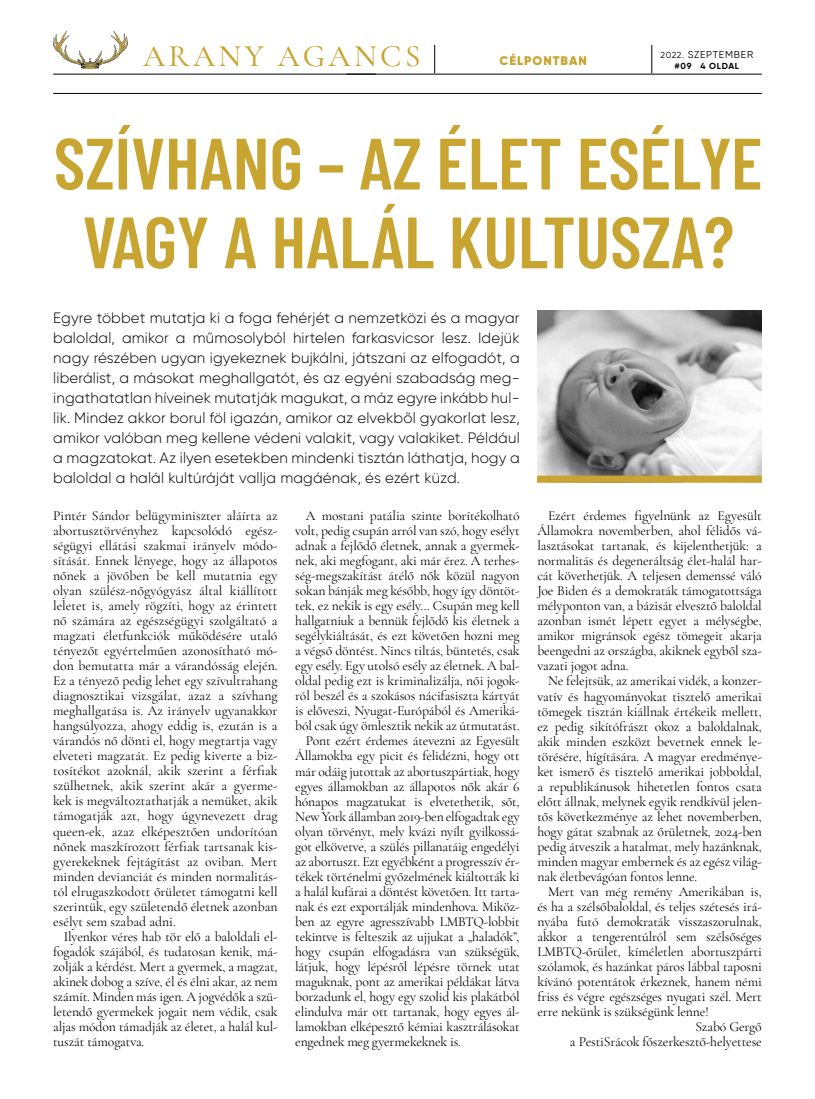
<style>
.page{position:relative;width:815px;height:1099px;background:#fff}
.page>*{position:absolute;margin:0;border:0;box-sizing:border-box;transform-origin:0 0}
.t1{font:600 72.5px/78.8px "Barlow Condensed";color:#c8a431;text-align:center}
.t2{font:500 31.25px "Cormorant Garamond";letter-spacing:.11em;color:#c8a431}
.t3{font:300 15px/20px "Gilroy";letter-spacing:.01em;color:#000;text-align:justify}
.t4{font:13.75px/15px "Cormorant Garamond";letter-spacing:-.01em;color:#000;text-align:justify}
.t5{font:900 12.5px "Gilroy";letter-spacing:.08em;color:#c8a431}
.t6{font:10px "Gilroy";letter-spacing:.08em;color:#000}
.t7{font:700 8.75px "Gilroy";letter-spacing:.08em;color:#000}
.s1{font-size:8.75px}
</style>
<div class="page">
<hr style="left:347px;top:74px;width:415px;height:1px;background:#000">
<hr style="left:53px;top:93px;width:709px;height:1px;background:#000">
<hr style="left:53px;top:74px;width:323px;height:1px;background:#000">
<svg style="left:53px;top:31px;width:75px;height:38px"></svg>
<svg style="left:651px;top:45px;width:1px;height:28px"></svg>
<svg style="left:434px;top:45px;width:1px;height:28px"></svg>
<img style="left:537px;top:310px;width:225px;height:165px">
<div style="left:537px;top:475px;width:225px;height:7px;background:#c8a431"></div>
<h2 class="t2" style="left:143px;top:37px;width:279px">ARANY AGANCS</h2>
<p class="t6" style="left:661px;top:48px;width:94px"><span class="s1">2022.</span> SZEPTEMBER</p>
<p class="t5" style="left:500px;top:52px;width:89px">CÉLPONTBAN</p>
<p class="t7" style="left:675px;top:60px;width:66px">#09 4 OLDAL</p>
<h1 class="t1" style="left:54px;top:119px;width:710px">SZÍVHANG – AZ ÉLET ESÉLYE<br>VAGY A HALÁL KULTUSZA?</h1>
<p class="t3" style="left:53px;top:307px;width:468px">Egyre többet mutatja ki a foga fehérjét a nemzetközi és a magyar baloldal, amikor a műmosolyból hirtelen farkasvicsor lesz. Idejük nagy részében ugyan igyekeznek bujkálni, játszani az elfogadót, a liberálist, a másokat meghallgatót, és az egyéni szabadság meg&shy;ingathatatlan híveinek mutatják magukat, a máz egyre inkább hul&shy;lik. Mindez akkor borul föl igazán, amikor az elvekből gyakorlat lesz, amikor valóban meg kellene védeni valakit, vagy valakiket. Például a magzatokat. Az ilyen esetekben mindenki tisztán láthatja, hogy a baloldal a halál kultúráját vallja magáénak, és ezért küzd.</p>
<p class="t4" style="left:53px;top:508px;width:226px">Pintér Sándor belügyminiszter aláírta az abortusztörvényhez kapcsolódó egész&shy;ségügyi ellátási szakmai irányelv módo&shy;sítását. Ennek lényege, hogy az állapotos nőnek a jövőben be kell mutatnia egy olyan szülész-nőgyógyász által kiállított leletet is, amely rögzíti, hogy az érintett nő számára az egészségügyi szolgáltató a magzati életfunkciók működésére utaló tényezőt egyértelműen azonosítható mó&shy;don bemutatta már a várandósság elején.<br>Ez a tényező pedig lehet egy szívultrahang diagnosztikai vizsgálat, azaz a szívhang meghallgatása is. Az irányelv ugyanakkor hangsúlyozza, ahogy eddig is, ezután is a várandós nő dönti el, hogy megtartja vagy elveteti magzatát. Ez pedig kiverte a biz&shy;tosítékot azoknál, akik szerint a férfiak szülhetnek, akik szerint akár a gyerme&shy;kek is megváltoztathatják a nemüket, akik támogatják azt, hogy úgynevezett drag queen-ek, azaz elképesztően undorítóan nőnek maszkírozott férfiak tartsanak kis&shy;gyerekeknek fejtágítást az oviban. Mert minden devianciát és minden normalitás&shy;tól elrugaszkodott őrületet támogatni kell szerintük, egy születendő életnek azonban esélyt sem szabad adni.</p>
<p class="t4" style="left:53px;top:928px;width:226px;text-indent:11px">Ilyenkor véres hab tör elő a baloldali el&shy;fogadók szájából, és tudatosan kenik, má&shy;zolják a kérdést. Mert a gyermek, a magzat, akinek dobog a szíve, él és élni akar, az nem számít. Minden más igen. A jogvédők a szü&shy;letendő gyermekek jogait nem védik, csak aljas módon támadják az életet, a halál kul&shy;tuszát támogatva.</p>
<p class="t4" style="left:306px;top:508px;width:215px">A mostani patália szinte borítékolható</p>
<p class="t4" style="left:295px;top:523px;width:226px">volt, pedig csupán arról van szó, hogy esélyt</p>
<p class="t4" style="left:295px;top:538px;width:226px">adnak a fejlődő életnek, annak a gyermek-</p>
<p class="t4" style="left:295px;top:553px;width:226px">nek, aki megfogant, aki már érez. A terhes-</p>
<p class="t4" style="left:295px;top:568px;width:226px">ség-megszakítást átélő nők közül nagyon</p>
<p class="t4" style="left:295px;top:583px;width:226px">sokan bánják meg később, hogy így döntöt-</p>
<p class="t4" style="left:295px;top:598px;width:226px">tek, ez nekik is egy esély... Csupán meg kell</p>
<p class="t4" style="left:295px;top:613px;width:226px">hallgatniuk a bennük fejlődő kis életnek a</p>
<p class="t4" style="left:295px;top:628px;width:226px">segélykiáltását, és ezt követően hozni meg</p>
<p class="t4" style="left:295px;top:643px;width:226px">a végső döntést. Nincs tiltás, büntetés, csak</p>
<p class="t4" style="left:295px;top:658px;width:226px">egy esély. Egy utolsó esély az életnek. A bal-</p>
<p class="t4" style="left:295px;top:673px;width:226px">oldal pedig ezt is kriminalizálja, női jogok-</p>
<p class="t4" style="left:295px;top:688px;width:226px">ról beszél és a szokásos nácifasiszta kártyát</p>
<p class="t4" style="left:295px;top:703px;width:226px">is előveszi, Nyugat-Európából és Ameriká-</p>
<p class="t4" style="left:295px;top:718px;width:226px">ból csak úgy ömlesztik nekik az útmutatást.</p>
<p class="t4" style="left:306px;top:733px;width:215px">Pont ezért érdemes átevezni az Egyesült</p>
<p class="t4" style="left:295px;top:748px;width:226px">Államokba egy picit és felidézni, hogy ott</p>
<p class="t4" style="left:295px;top:763px;width:226px">már odáig jutottak az abortuszpártiak, hogy</p>
<p class="t4" style="left:295px;top:778px;width:226px">egyes államokban az állapotos nők akár 6</p>
<p class="t4" style="left:295px;top:793px;width:226px">hónapos magzatukat is elvetethetik, sőt,</p>
<p class="t4" style="left:295px;top:808px;width:226px">New York államban 2019-ben elfogadtak egy</p>
<p class="t4" style="left:295px;top:823px;width:226px">olyan törvényt, mely kvázi nyílt gyilkossá-</p>
<p class="t4" style="left:295px;top:838px;width:226px">got elkövetve, a szülés pillanatáig engedélyi</p>
<p class="t4" style="left:295px;top:853px;width:226px">az abortuszt. Ezt egyébként a progresszív ér-</p>
<p class="t4" style="left:295px;top:868px;width:226px">tékek történelmi győzelmének kiáltották ki</p>
<p class="t4" style="left:295px;top:883px;width:226px">a halál kufárai a döntést követően. Itt tarta-</p>
<p class="t4" style="left:295px;top:898px;width:226px">nak és ezt exportálják mindenhova. Miköz-</p>
<p class="t4" style="left:295px;top:913px;width:226px">ben az egyre agresszívabb LMBTQ-lobbit</p>
<p class="t4" style="left:295px;top:928px;width:226px">tekintve is felteszik az ujjukat a „haladók”,</p>
<p class="t4" style="left:295px;top:943px;width:226px">hogy csupán elfogadásra van szükségük,</p>
<p class="t4" style="left:295px;top:958px;width:226px">látjuk, hogy lépésről lépésre törnek utat</p>
<p class="t4" style="left:295px;top:973px;width:226px">maguknak, pont az amerikai példákat látva</p>
<p class="t4" style="left:295px;top:988px;width:226px">borzadunk el, hogy egy szolid kis plakátból</p>
<p class="t4" style="left:295px;top:1003px;width:226px">elindulva már ott tartanak, hogy egyes ál-</p>
<p class="t4" style="left:295px;top:1018px;width:226px">lamokban elképesztő kémiai kasztrálásokat</p>
<p class="t4" style="left:295px;top:1033px;width:167px">engednek meg gyermekeknek is.</p>
<p class="t4" style="left:537px;top:508px;width:226px;text-indent:11px">Ezért érdemes figyelnünk az Egyesült Államokra novemberben, ahol félidős vá&shy;lasztásokat tartanak, és kijelenthetjük: a normalitás és degeneráltság élet-halál har&shy;cát követhetjük. A teljesen demenssé váló Joe Biden és a demokraták támogatottsága mélyponton van, a bázisát elvesztő baloldal azonban ismét lépett egyet a mélységbe, amikor migránsok egész tömegeit akarja beengedni az országba, akiknek egyből sza&shy;vazati jogot adna.</p>
<p class="t4" style="left:537px;top:673px;width:226px;text-indent:11px">Ne felejtsük, az amerikai vidék, a konzer&shy;vatív és hagyományokat tisztelő amerikai tömegek tisztán kiállnak értékeik mellett, ez pedig sikítófrászt okoz a baloldalnak, akik minden eszközt bevetnek ennek le&shy;törésére, hígítására. A magyar eredménye&shy;ket ismerő és tisztelő amerikai jobboldal, a republikánusok hihetetlen fontos csata előtt állnak, melynek egyik rendkívül jelen&shy;tős következménye az lehet novemberben, hogy gátat szabnak az őrületnek, 2024-ben pedig átveszik a hatalmat, mely hazánknak, minden magyar embernek és az egész világ&shy;nak életbevágóan fontos lenne.</p>
<p class="t4" style="left:548px;top:883px;width:215px">Mert van még remény Amerikában is,</p>
<p class="t4" style="left:537px;top:898px;width:226px">és ha a szélsőbaloldal, és teljes szétesés irá-</p>
<p class="t4" style="left:537px;top:913px;width:226px">nyába futó demokraták visszaszorulnak,</p>
<p class="t4" style="left:537px;top:928px;width:226px">akkor a tengerentúlról sem szélsőséges</p>
<p class="t4" style="left:537px;top:943px;width:226px">LMBTQ-őrület, kíméletlen abortuszpárti</p>
<p class="t4" style="left:537px;top:958px;width:226px">szólamok, és hazánkat páros lábbal taposni</p>
<p class="t4" style="left:537px;top:973px;width:226px">kívánó potentátok érkeznek, hanem némi</p>
<p class="t4" style="left:537px;top:988px;width:226px">friss és végre egészséges nyugati szél. Mert</p>
<p class="t4" style="left:537px;top:1003px;width:173px">erre nekünk is szükségünk lenne!</p>
<p class="t4" style="left:695px;top:1018px;width:68px">Szabó Gergő</p>
<p class="t4" style="left:570px;top:1033px;width:193px">a PestiSrácok főszerkesztő-helyettese</p>
</div>
